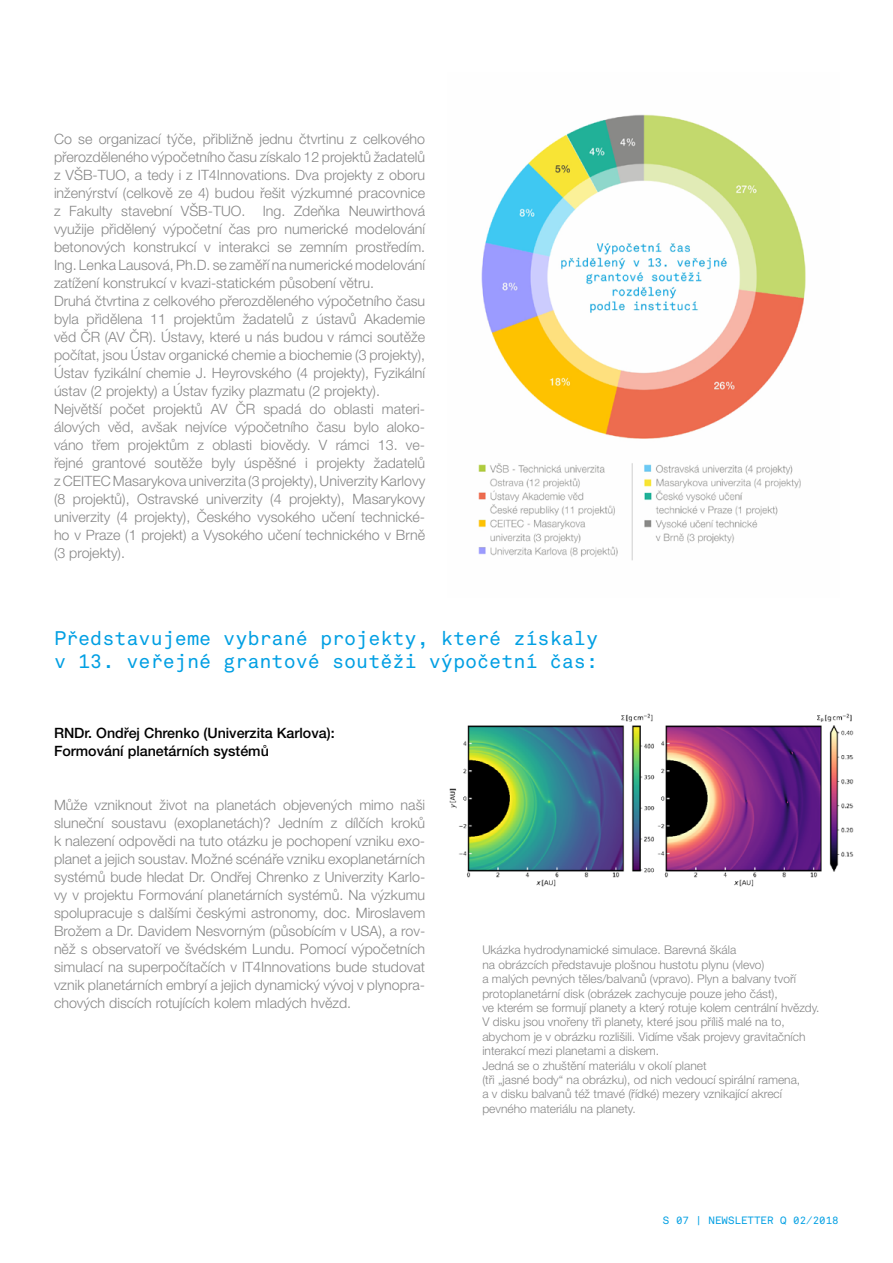
<style>
.page{position:relative;width:893px;height:1263px;background:#fff}
.page>*{position:absolute;margin:0;border:0;box-sizing:border-box;transform-origin:0 0}
.t1{font:19.5px/23.4px "Akkurat Mono Pro";color:#009fe3}
.t2{font:300 14.25px/18px "Helvetica Neue LT Pro";color:#878787}
.t3{font:500 14.25px/18px "Helvetica Neue LT Pro";color:#000}
.t4{font:300 12px/14.4px "Helvetica Neue LT Pro";color:#878787}
.t5{font:10.5px "Akkurat Mono Pro";color:#009fe3}
</style>
<div class="page">
<img style="left:478px;top:114px;width:328px;height:447px">
<img style="left:449px;top:713px;width:405px;height:174px">
<p class="t2" style="left:54px;top:130px;width:373px">Co se organizací týče, přibližně jednu čtvrtinu z celkového přerozděleného výpočetního času získalo 12 projektů žadatelů z VŠB-TUO, a tedy i z IT4Innovations. Dva projekty z oboru inženýrství (celkově ze 4) budou řešit výzkumné pracovnice z Fakulty stavební VŠB-TUO. Ing. Zdeňka Neuwirthová využije přidělený výpočetní čas pro numerické modelování betonových konstrukcí v interakci se zemním prostředím.<br>Ing. Lenka Lausová, Ph.D. se zaměří na numerické modelování zatížení konstrukcí v kvazi-statickém působení větru.<br>Druhá čtvrtina z celkového přerozděleného výpočetního času byla přidělena 11 projektům žadatelů z ústavů Akademie věd ČR (AV ČR). Ústavy, které u nás budou v rámci soutěže počítat, jsou Ústav organické chemie a biochemie (3 projekty), Ústav fyzikální chemie J. Heyrovského (4 projekty), Fyzikální ústav (2 projekty) a Ústav fyziky plazmatu (2 projekty).<br>Největší počet projektů AV ČR spadá do oblasti materi&shy;álových věd, avšak nejvíce výpočetního času bylo aloko&shy;váno třem projektům z oblasti biovědy. V rámci 13. ve&shy;řejné grantové soutěže byly úspěšné i projekty žadatelů z CEITEC Masarykova univerzita (3 projekty), Univerzity Karlovy (8 projektů), Ostravské univerzity (4 projekty), Masarykovy univerzity (4 projekty), Českého vysokého učení technické&shy;ho v Praze (1 projekt) a Vysokého učení technického v Brně (3 projekty).</p>
<h1 class="t1" style="left:54px;top:626px;width:546px">Představujeme vybrané projekty, které získaly v 13. veřejné grantové soutěži výpočetní čas:</h1>
<p class="t3" style="left:54px;top:724px;width:282px">RNDr. Ondřej Chrenko (Univerzita Karlova):<br>Formování planetárních systémů</p>
<p class="t2" style="left:54px;top:796px;width:373px;text-align:justify">Může vzniknout život na planetách objevených mimo naši sluneční soustavu (exoplanetách)? Jedním z dílčích kroků k nalezení odpovědi na tuto otázku je pochopení vzniku exo&shy;planet a jejich soustav. Možné scénáře vzniku exoplanetárních systémů bude hledat Dr. Ondřej Chrenko z Univerzity Karlo&shy;vy v projektu Formování planetárních systémů. Na výzkumu spolupracuje s dalšími českými astronomy, doc. Miroslavem Brožem a Dr. Davidem Nesvorným (působícím v USA), a rov&shy;něž s observatoří ve švédském Lundu. Pomocí výpočetních simulací na superpočítačích v IT4Innovations bude studovat vznik planetárních embryí a jejich dynamický vývoj v plynopra&shy;chových discích rotujících kolem mladých hvězd.</p>
<p class="t4" style="left:482px;top:943px;width:339px">Ukázka hydrodynamické simulace. Barevná škála<br>na obrázcích představuje plošnou hustotu plynu (vlevo)<br>a malých pevných těles/balvanů (vpravo). Plyn a balvany tvoří protoplanetární disk (obrázek zachycuje pouze jeho část),<br>ve kterém se formují planety a který rotuje kolem centrální hvězdy.<br>V disku jsou vnořeny tři planety, které jsou příliš malé na to, abychom je v obrázku rozlišili. Vidíme však projevy gravitačních interakcí mezi planetami a diskem.<br>Jedná se o zhuštění materiálu v okolí planet<br>(tři „jasné body“ na obrázku), od nich vedoucí spirální ramena,<br>a v disku balvanů též tmavé (řídké) mezery vznikající akrecí pevného materiálu na planety.</p>
<p class="t5" style="left:663px;top:1214px;width:177px">S 07 | NEWSLETTER Q 02/2018</p>
</div>
